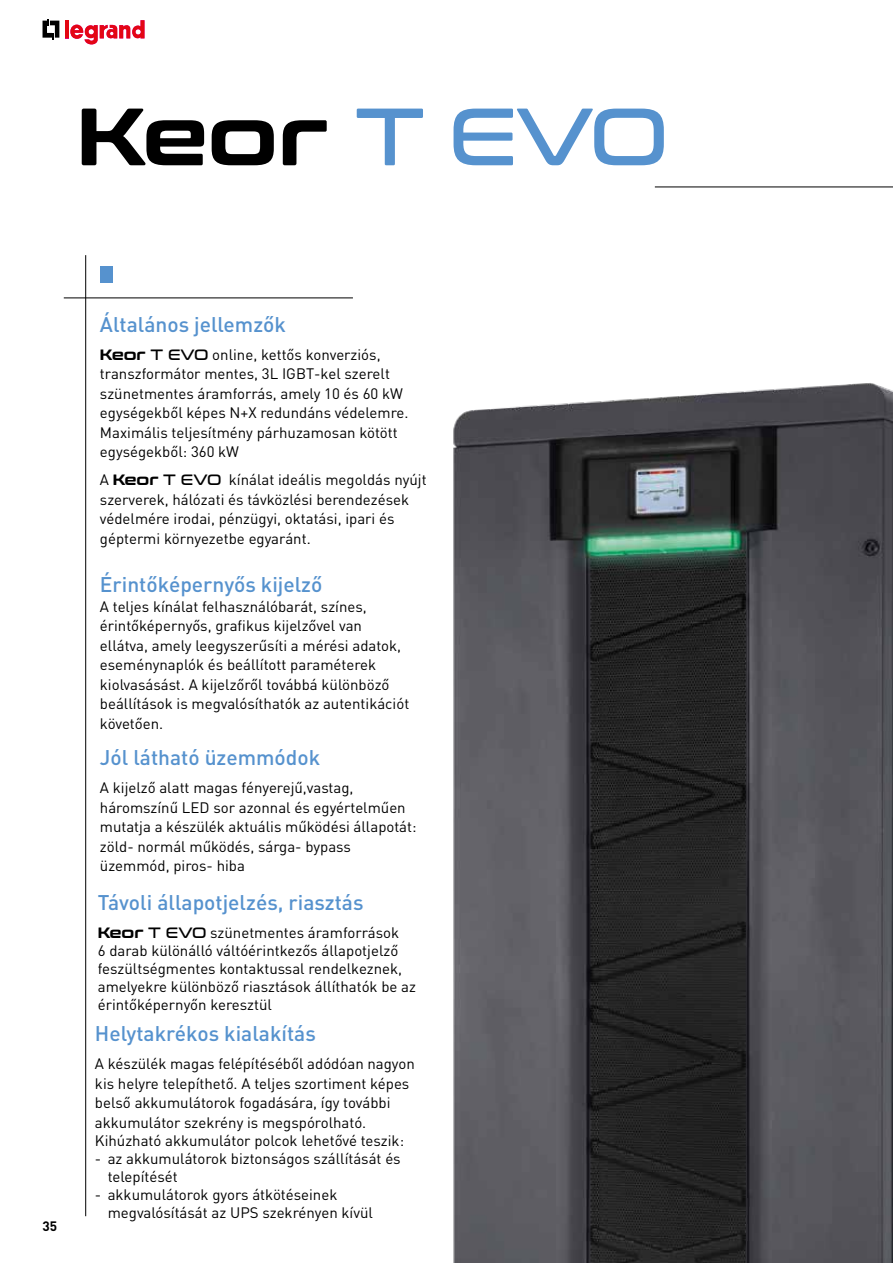
<style>
.page{position:relative;width:893px;height:1263px;background:#fff}
.page>*{position:absolute;margin:0;border:0;box-sizing:border-box;transform-origin:0 0}
.t1{font:700 81px "Conthrax Rg";color:#000}
.t2{font:500 21px "DIN Pro";color:#5692ce}
.t3{font:15px/19.5px "DIN Pro";color:#000}
.t4{font:700 13.5px "DIN Pro";color:#000}
.s1{font-weight:400;color:#5692ce}
.s2{font-family:"Conthrax Rg";font-weight:700}
.s3{font-family:"Conthrax Rg"}
</style>
<div class="page">
<svg style="left:43px;top:19px;width:16px;height:20px"></svg>
<hr style="left:65px;top:20px;width:4px;height:18px;background:#e30613">
<svg style="left:70px;top:20px;width:75px;height:25px"></svg>
<hr style="left:85px;top:255px;width:1px;height:961px;background:#000">
<div style="left:100px;top:266px;width:13px;height:17px;background:#5692ce"></div>
<hr style="left:64px;top:298px;width:289px;height:1px;background:#000">
<hr style="left:655px;top:187px;width:238px;height:1px;background:#000">
<img style="left:453px;top:383px;width:440px;height:880px">
<h1 class="t1" style="left:77px;top:75px;width:594px">Keor <span class="s1">T EVO</span></h1>
<p class="t4" style="left:43px;top:1217px;width:16px">35</p>
<h2 class="t2" style="left:100px;top:310px;width:188px">Általános jellemzők</h2>
<p class="t3" style="left:100px;top:344px;width:310px"><span class="s2">Keor</span> <span class="s3">T EVO</span> online, kettős konverziós, transzformátor mentes, 3L IGBT-kel szerelt szünetmentes áramforrás, amely 10 és 60 kW egységekből képes N+X redundáns védelemre.<br>Maximális teljesítmény párhuzamosan kötött egységekből: 360 kW</p>
<p class="t3" style="left:100px;top:469px;width:328px">A <span class="s2">Keor</span> <span class="s3">T EVO</span> kínálat ideális megoldás nyújt szerverek, hálózati és távközlési berendezések védelmére irodai, pénzügyi, oktatási, ipari és géptermi környezetbe egyaránt.</p>
<h2 class="t2" style="left:100px;top:570px;width:224px">Érintőképernyős kijelző</h2>
<p class="t3" style="left:100px;top:596px;width:311px">A teljes kínálat felhasználóbarát, színes, érintőképernyős, grafikus kijelzővel van ellátva, amely leegyszerűsíti a mérési adatok, eseménynaplók és beállított paraméterek kiolvasásást. A kijelzőről továbbá különböző beállítások is megvalósíthatók az autentikációt követően.</p>
<h2 class="t2" style="left:100px;top:743px;width:222px">Jól látható üzemmódok</h2>
<p class="t3" style="left:100px;top:777px;width:318px">A kijelző alatt magas fényerejű,vastag, háromszínű LED sor azonnal és egyértelműen mutatja a készülék aktuális működési állapotát: zöld- normál működés, sárga- bypass üzemmód, piros- hiba</p>
<h2 class="t2" style="left:98px;top:888px;width:267px">Távoli állapotjelzés, riasztás</h2>
<p class="t3" style="left:98px;top:922px;width:320px;line-height:18px"><span class="s2">Keor</span> <span class="s3">T EVO</span> szünetmentes áramforrások<br>6 darab különálló váltóérintkezős állapotjelző feszültségmentes kontaktussal rendelkeznek, amelyekre különböző riasztások állíthatók be az érintőképernyőn keresztül</p>
<h2 class="t2" style="left:95px;top:1019px;width:222px">Helytakrékos kialakítás</h2>
<p class="t3" style="left:95px;top:1053px;width:321px">A készülék magas felépítéséből adódóan nagyon kis helyre telepíthető. A teljes szortiment képes belső akkumulátorok fogadására, így további akkumulátor szekrény is megspórolható.</p>
<p class="t3" style="left:95px;top:1130px;width:311px">Kihúzható akkumulátor polcok lehetővé teszik:</p>
<p class="t3" style="left:108px;top:1149px;width:295px;line-height:18px;text-indent:-13px">- az akkumulátorok biztonságos szállítását és telepítését</p>
<p class="t3" style="left:108px;top:1185px;width:267px;line-height:18px;text-indent:-13px">- akkumulátorok gyors átkötéseinek megvalósítását az UPS szekrényen kívül</p>
</div>
